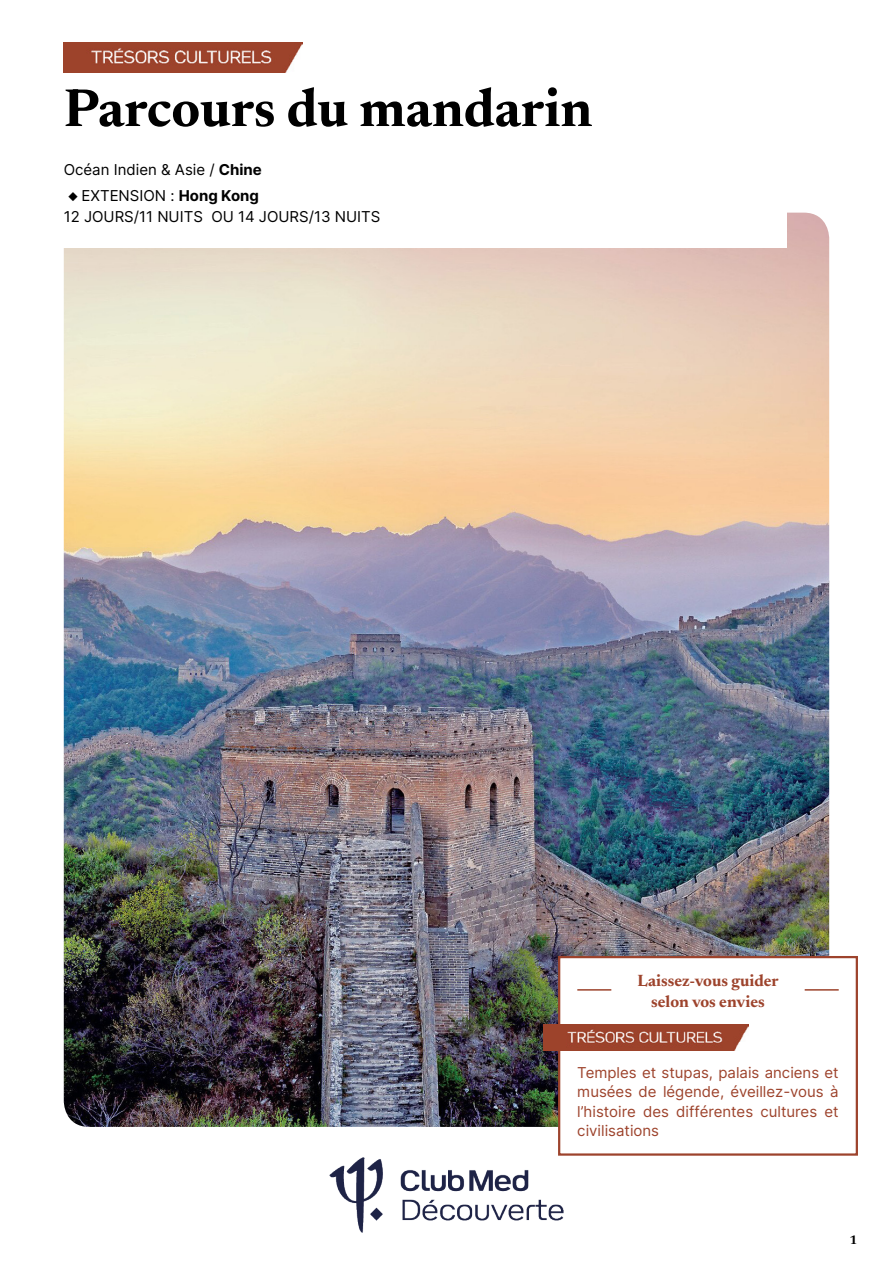
<style>
.page{position:relative;width:893px;height:1263px;background:#fff}
.page>*{position:absolute;margin:0;border:0;box-sizing:border-box;transform-origin:0 0}
.t1{font:700 54px "Newsreader 24 pt";color:#000}
.t2{font:700 16.5px/21px "Newsreader 24 pt";color:#9d432c;text-align:center}
.t3{font:15px/19.5px "Inter";color:#9d432c;text-align:justify}
.t4{font:15px/21px "Inter";color:#000}
.t5{font:700 12.6px "Newsreader 24 pt";color:#000}
.s1{font-weight:700}
</style>
<div class="page">
<img style="left:64px;top:213px;width:765px;height:914px">
<div style="left:0;top:0;width:787px;height:247px;background:#fff"></div>
<div style="left:559px;top:957px;width:298px;height:197px;background:#fff"></div>
<hr style="left:577px;top:989px;width:262px;height:2px;background:#9d432c">
<div style="left:611px;top:986px;width:194px;height:6px;background:#fff"></div>
<div style="left:558px;top:956px;width:300px;height:200px;border:2px solid #9d432c"></div>
<img style="left:543px;top:1025px;width:205px;height:25px">
<img style="left:64px;top:43px;width:239px;height:29px">
<img style="left:329px;top:1157px;width:235px;height:75px">
<h1 class="t1" style="left:64px;top:70px;width:530px">Parcours du mandarin</h1>
<p class="t4" style="left:64px;top:158px;width:200px">Océan Indien &amp; Asie / <span class="s1">Chine</span></p>
<p class="t4" style="left:64px;top:185px;width:318px">◆ EXTENSION : <span class="s1">Hong Kong<br></span>12 JOURS/11 NUITS OU 14 JOURS/13 NUITS</p>
<p class="t2" style="left:638px;top:969px;width:143px">Laissez-vous guider selon vos envies</p>
<p class="t3" style="left:577px;top:1062px;width:263px">Temples et stupas, palais anciens et musées de légende, éveillez-vous à l’histoire des différentes cultures et civilisations</p>
<p class="t5" style="left:849px;top:1230px;width:9px">1</p>
</div>
